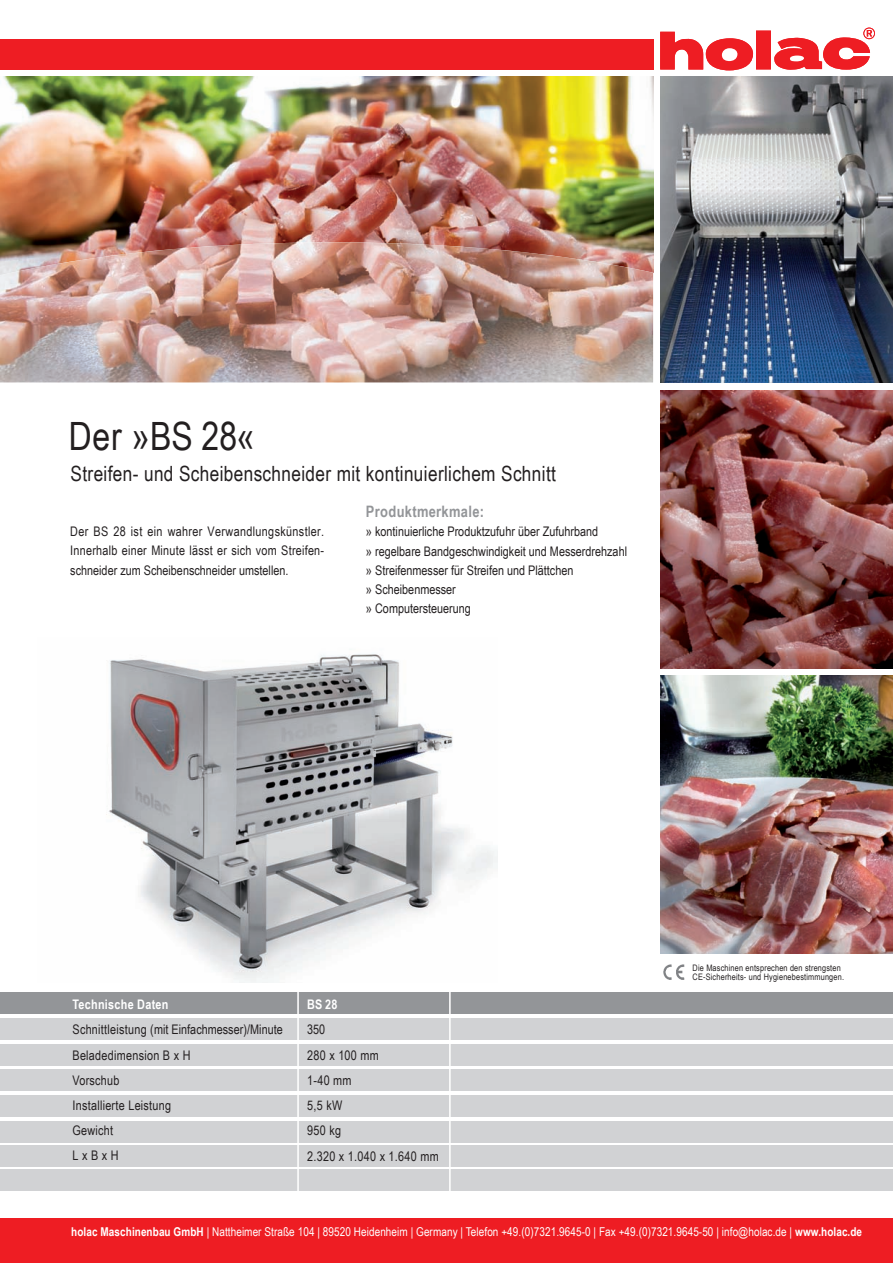
<style>
.page{position:relative;width:893px;height:1263px;background:#fff}
.page>*{position:absolute;margin:0;border:0;box-sizing:border-box;transform-origin:0 0}
.t1{font:39px "Arial Narrow";letter-spacing:.01em;color:#231f20}
.t2{font:21px "Arial Narrow";letter-spacing:.015em;color:#231f20}
.t3{font:700 15.75px "Arial Narrow";letter-spacing:.02em;color:#939598}
.t4{font:13.2px/19.2px "Arial Narrow";color:#231f20;text-align:justify}
.t5{font:13.2px/25.2px "Arial Narrow";letter-spacing:.02em;color:#231f20}
.t6{font:700 13.2px "Arial Narrow";letter-spacing:.02em;color:#fff}
.t7{font:12.15px "Arial Narrow";letter-spacing:.005em;color:#fff}
.t8{font:8.85px/8.9px "Arial Narrow";letter-spacing:.02em;color:#231f20}
.s1{font-weight:700}
</style>
<div class="page">
<img style="left:106px;top:654px;width:392px;height:328px">
<div style="left:0;top:993px;width:893px;height:21px;background:#939598"></div>
<div style="left:0;top:1018px;width:893px;height:22px;background:#d1d2d4"></div>
<div style="left:0;top:1044px;width:893px;height:22px;background:#d1d2d4"></div>
<div style="left:0;top:1069px;width:893px;height:22px;background:#d1d2d4"></div>
<div style="left:0;top:1095px;width:893px;height:22px;background:#d1d2d4"></div>
<div style="left:0;top:1121px;width:893px;height:21px;background:#d1d2d4"></div>
<div style="left:0;top:1145px;width:893px;height:22px;background:#d1d2d4"></div>
<img style="left:663px;top:964px;width:22px;height:16px">
<div style="left:0;top:1169px;width:893px;height:22px;background:#d1d2d4"></div>
<img style="left:0;top:77px;width:653px;height:165px">
<img style="left:0;top:242px;width:653px;height:140px">
<img style="left:660px;top:77px;width:233px;height:305px">
<div style="left:0;top:39px;width:653px;height:30px;background:#ee1d23"></div>
<div style="left:756px;top:31px;width:15px;height:38px;background:#ee1d23"></div>
<svg style="left:774px;top:28px;width:101px;height:42px"></svg>
<svg style="left:660px;top:32px;width:43px;height:38px"></svg>
<div style="left:705px;top:38px;width:48px;height:33px;background:#ee1d23;border-radius:50%"></div>
<div style="left:722px;top:48px;width:16px;height:13px;background:#fff;border-radius:50%"></div>
<div style="left:0;top:1218px;width:893px;height:45px;background:#ee1d23"></div>
<img style="left:660px;top:391px;width:233px;height:277px">
<img style="left:660px;top:676px;width:233px;height:278px">
<hr style="left:297px;top:989px;width:2px;height:210px;background:#fff">
<hr style="left:449px;top:989px;width:2px;height:210px;background:#fff">
<h1 class="t1" style="left:69px;top:414px;width:187px">Der ››BS 28‹‹</h1>
<h2 class="t2" style="left:71px;top:461px;width:487px">Streifen- und Scheibenschneider mit kontinuierlichem Schnitt</h2>
<p class="t4" style="left:70px;top:522px;width:255px">Der BS 28 ist ein wahrer Verwandlungskünstler.<br>Innerhalb einer Minute lässt er sich vom Streifen&shy;schneider zum Scheibenschneider umstellen.</p>
<p class="t3" style="left:366px;top:502px;width:120px">Produktmerkmale:</p>
<p class="t4" style="left:366px;top:522px;width:263px;text-align:left">›› kontinuierliche Produktzufuhr über Zufuhrband<br>›› regelbare Bandgeschwindigkeit und Messerdrehzahl ›› Streifenmesser für Streifen und Plättchen<br>›› Scheibenmesser<br>›› Computersteuerung</p>
<p class="t6" style="left:73px;top:997px;width:97px">Technische Daten</p>
<p class="t5" style="left:73px;top:1017px;width:212px">Schnittleistung (mit Einfachmesser)/Minute<br>Beladedimension B x H<br>Vorschub<br>Installierte Leistung<br>Gewicht<br>L x B x H</p>
<p class="t6" style="left:307px;top:997px;width:32px">BS 28</p>
<p class="t5" style="left:307px;top:1017px;width:133px">350<br>280 x 100 mm<br>1-40 mm<br>5,5 kW<br>950 kg<br>2.320 x 1.040 x 1.640 mm</p>
<p class="t8" style="left:693px;top:963px;width:153px">Die Maschinen entsprechen den strengsten<br>CE-Sicherheits- und Hygienebestimmungen.</p>
<p class="t7" style="left:71px;top:1225px;width:792px"><span class="s1">holac Maschinenbau GmbH</span> | Nattheimer Straße 104 | 89520 Heidenheim | Germany | Telefon +49.(0)7321.9645-0 | Fax +49.(0)7321.9645-50 | info@holac.de | <span class="s1">www.holac.de</span></p>
</div>
